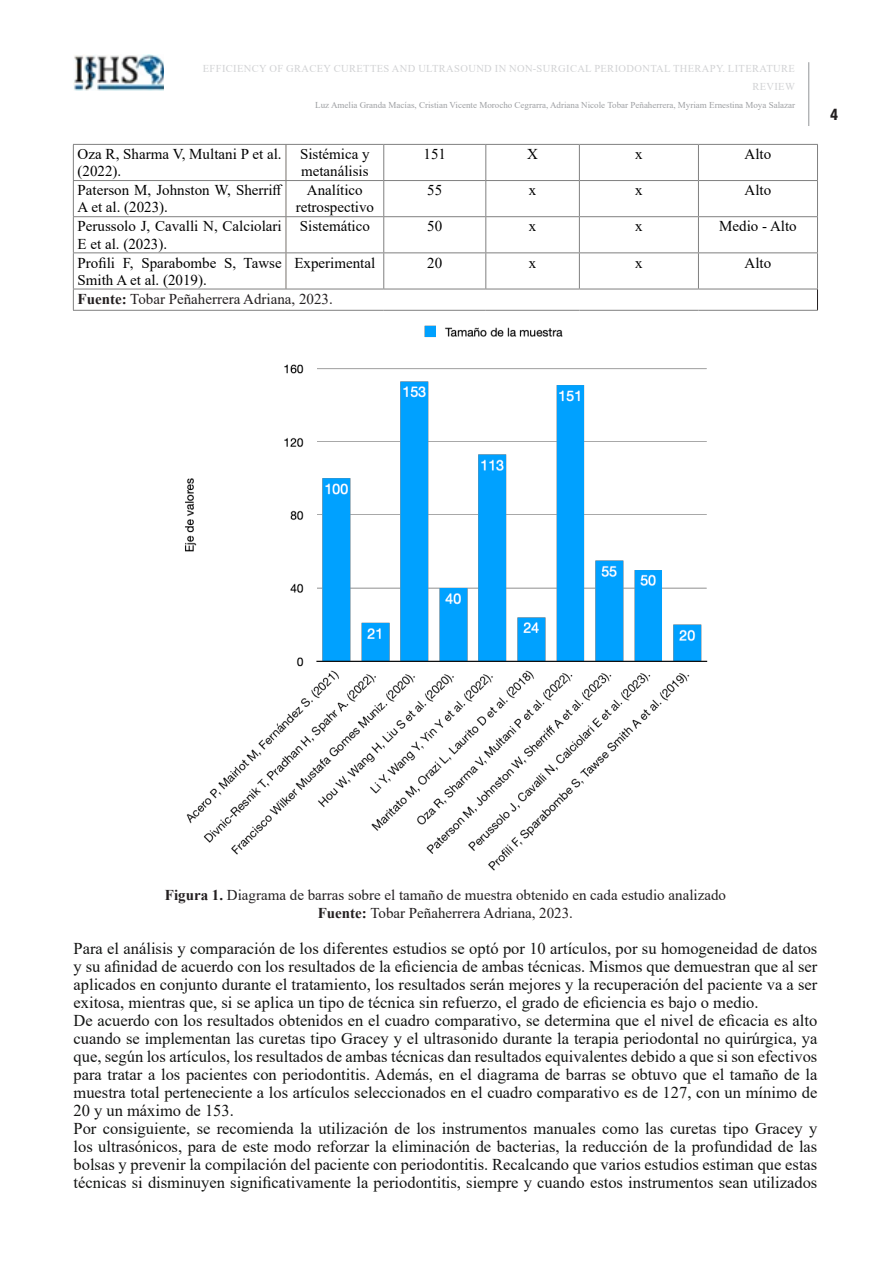
<style>
.page{position:relative;width:893px;height:1263px;background:#fff}
.page>*{position:absolute;margin:0;border:0;box-sizing:border-box;transform-origin:0 0}
.t1{font:16.5px/18px "Times New Roman";color:#131413;text-align:justify}
.t2{font:15px/17.2px "Times New Roman";color:#000}
.t3{font:15px "Times New Roman";color:#231f20}
.Maqueta____Foliado{font:900 condensed 15px "Swiss 721 BT";color:#231f20}
.t4{font:10.5px/18px "Times New Roman";letter-spacing:.035em;color:#d1d2d4;text-align:right}
.t5{font:9px "Times New Roman";color:#9d9fa2}
.s1{font-weight:700}
</style>
<div class="page">
<hr style="left:73px;top:144px;width:213px;height:1px;background:#808080">
<hr style="left:73px;top:145px;width:1px;height:35px;background:#808080">
<hr style="left:286px;top:144px;width:98px;height:1px;background:#808080">
<hr style="left:384px;top:144px;width:102px;height:1px;background:#808080">
<hr style="left:383px;top:145px;width:1px;height:35px;background:#808080">
<hr style="left:486px;top:144px;width:93px;height:1px;background:#808080">
<hr style="left:485px;top:145px;width:1px;height:35px;background:#808080">
<hr style="left:579px;top:144px;width:119px;height:1px;background:#808080">
<hr style="left:579px;top:145px;width:1px;height:35px;background:#808080">
<hr style="left:698px;top:144px;width:120px;height:1px;background:#808080">
<hr style="left:698px;top:145px;width:1px;height:35px;background:#808080">
<hr style="left:817px;top:145px;width:1px;height:35px;background:#808080">
<hr style="left:73px;top:180px;width:213px;height:1px;background:#808080">
<hr style="left:73px;top:181px;width:1px;height:35px;background:#808080">
<hr style="left:286px;top:180px;width:98px;height:1px;background:#808080">
<hr style="left:384px;top:180px;width:102px;height:1px;background:#808080">
<hr style="left:383px;top:181px;width:1px;height:35px;background:#808080">
<hr style="left:486px;top:180px;width:93px;height:1px;background:#808080">
<hr style="left:485px;top:181px;width:1px;height:35px;background:#808080">
<hr style="left:579px;top:180px;width:119px;height:1px;background:#808080">
<hr style="left:579px;top:181px;width:1px;height:35px;background:#808080">
<hr style="left:698px;top:180px;width:120px;height:1px;background:#808080">
<hr style="left:698px;top:181px;width:1px;height:35px;background:#808080">
<hr style="left:817px;top:181px;width:1px;height:35px;background:#808080">
<hr style="left:73px;top:216px;width:213px;height:1px;background:#808080">
<hr style="left:73px;top:217px;width:1px;height:35px;background:#808080">
<hr style="left:286px;top:216px;width:98px;height:1px;background:#808080">
<hr style="left:384px;top:216px;width:102px;height:1px;background:#808080">
<hr style="left:383px;top:217px;width:1px;height:35px;background:#808080">
<hr style="left:486px;top:216px;width:93px;height:1px;background:#808080">
<hr style="left:485px;top:217px;width:1px;height:35px;background:#808080">
<hr style="left:579px;top:216px;width:119px;height:1px;background:#808080">
<hr style="left:579px;top:217px;width:1px;height:35px;background:#808080">
<hr style="left:698px;top:216px;width:120px;height:1px;background:#808080">
<hr style="left:698px;top:217px;width:1px;height:35px;background:#808080">
<hr style="left:817px;top:217px;width:1px;height:35px;background:#808080">
<hr style="left:73px;top:252px;width:213px;height:1px;background:#808080">
<hr style="left:73px;top:253px;width:1px;height:36px;background:#808080">
<hr style="left:286px;top:252px;width:98px;height:1px;background:#808080">
<hr style="left:384px;top:252px;width:102px;height:1px;background:#808080">
<hr style="left:383px;top:253px;width:1px;height:36px;background:#808080">
<hr style="left:486px;top:252px;width:93px;height:1px;background:#808080">
<hr style="left:485px;top:253px;width:1px;height:36px;background:#808080">
<hr style="left:579px;top:252px;width:119px;height:1px;background:#808080">
<hr style="left:579px;top:253px;width:1px;height:36px;background:#808080">
<hr style="left:698px;top:252px;width:120px;height:1px;background:#808080">
<hr style="left:698px;top:253px;width:1px;height:36px;background:#808080">
<hr style="left:817px;top:253px;width:1px;height:36px;background:#808080">
<hr style="left:73px;top:289px;width:213px;height:1px;background:#808080">
<svg style="left:73px;top:289px;width:1px;height:21px"></svg>
<hr style="left:286px;top:289px;width:98px;height:1px;background:#808080">
<hr style="left:384px;top:289px;width:102px;height:1px;background:#808080">
<hr style="left:486px;top:289px;width:93px;height:1px;background:#808080">
<hr style="left:579px;top:289px;width:119px;height:1px;background:#808080">
<hr style="left:698px;top:289px;width:120px;height:1px;background:#808080">
<hr style="left:73px;top:310px;width:213px;height:1px;background:#808080">
<hr style="left:286px;top:310px;width:98px;height:1px;background:#808080">
<hr style="left:384px;top:310px;width:102px;height:1px;background:#808080">
<hr style="left:486px;top:310px;width:93px;height:1px;background:#808080">
<hr style="left:579px;top:310px;width:119px;height:1px;background:#808080">
<hr style="left:698px;top:310px;width:120px;height:1px;background:#808080">
<hr style="left:286px;top:145px;width:1px;height:35px;background:#76716c">
<hr style="left:286px;top:181px;width:1px;height:35px;background:#76716c">
<hr style="left:286px;top:217px;width:1px;height:35px;background:#76716c">
<hr style="left:286px;top:253px;width:1px;height:36px;background:#76716c">
<svg style="left:817px;top:289px;width:1px;height:21px"></svg>
<img style="left:185px;top:325px;width:523px;height:546px">
<img style="left:74px;top:54px;width:90px;height:36px">
<hr style="left:808px;top:62px;width:1px;height:64px;background:#939598">
<p class="t4" style="left:203px;top:59px;width:594px">EFFICIENCY OF GRACEY CURETTES AND ULTRASOUND IN NON-SURGICAL PERIODONTAL THERAPY. LITERATURE<br>REVIEW</p>
<p class="t5" style="left:315px;top:99px;width:481px">Luz Amelia Granda Macías, Cristian Vicente Morocho Cegrarra, Adriana Nicole Tobar Peñaherrera, Myriam Ernestina Moya Salazar</p>
<p class="t2" style="left:78px;top:145px;width:206px">Oza R, Sharma V, Multani P et al. (2022).</p>
<p class="t2" style="left:300px;top:145px;width:71px">Sistémica y metanálisis</p>
<p class="t2" style="left:424px;top:145px;width:24px">151</p>
<p class="t2" style="left:527px;top:145px;width:12px">X</p>
<p class="t2" style="left:635px;top:145px;width:9px">x</p>
<p class="t2" style="left:745px;top:145px;width:28px">Alto</p>
<p class="t2" style="left:78px;top:181px;width:207px">Paterson M, Johnston W, Sherriff<br>A et al. (2023).</p>
<p class="t2" style="left:296px;top:181px;width:80px;text-align:center">Analítico retrospectivo</p>
<p class="t2" style="left:427px;top:181px;width:16px">55</p>
<p class="t2" style="left:529px;top:181px;width:9px">x</p>
<p class="t2" style="left:635px;top:181px;width:9px">x</p>
<p class="t2" style="left:745px;top:181px;width:28px">Alto</p>
<p class="t2" style="left:78px;top:217px;width:206px">Perussolo J, Cavalli N, Calciolari<br>E et al. (2023).</p>
<p class="t2" style="left:300px;top:217px;width:72px">Sistemático</p>
<p class="t2" style="left:427px;top:217px;width:16px">50</p>
<p class="t2" style="left:529px;top:217px;width:9px">x</p>
<p class="t2" style="left:635px;top:217px;width:9px">x</p>
<p class="t2" style="left:719px;top:217px;width:79px">Medio - Alto</p>
<p class="t2" style="left:78px;top:253px;width:206px">Profili F, Sparabombe S, Tawse<br>Smith A et al. (2019).</p>
<p class="t2" style="left:294px;top:253px;width:82px">Experimental</p>
<p class="t2" style="left:427px;top:253px;width:16px">20</p>
<p class="t2" style="left:529px;top:253px;width:9px">x</p>
<p class="t2" style="left:635px;top:253px;width:9px">x</p>
<p class="t2" style="left:745px;top:253px;width:28px">Alto</p>
<p class="t3" style="left:78px;top:288px;width:257px"><span class="s1">Fuente:</span> Tobar Peñaherrera Adriana, 2023.</p>
<p class="Maqueta____Foliado" style="left:830px;top:105px;width:10px">4</p>
<p class="t3" style="left:165px;top:884px;width:563px"><span class="s1">Figura 1.</span> Diagrama de barras sobre el tamaño de muestra obtenido en cada estudio analizado</p>
<p class="t3" style="left:318px;top:902px;width:257px"><span class="s1">Fuente:</span> Tobar Peñaherrera Adriana, 2023.</p>
<p class="t1" style="left:74px;top:939px;width:745px">Para el análisis y comparación de los diferentes estudios se optó por 10 artículos, por su homogeneidad de datos y su afinidad de acuerdo con los resultados de la eficiencia de ambas técnicas. Mismos que demuestran que al ser aplicados en conjunto durante el tratamiento, los resultados serán mejores y la recuperación del paciente va a ser exitosa, mientras que, si se aplica un tipo de técnica sin refuerzo, el grado de eficiencia es bajo o medio.</p>
<p class="t1" style="left:74px;top:1011px;width:745px">De acuerdo con los resultados obtenidos en el cuadro comparativo, se determina que el nivel de eficacia es alto cuando se implementan las curetas tipo Gracey y el ultrasonido durante la terapia periodontal no quirúrgica, ya que, según los artículos, los resultados de ambas técnicas dan resultados equivalentes debido a que si son efectivos para tratar a los pacientes con periodontitis. Además, en el diagrama de barras se obtuvo que el tamaño de la muestra total perteneciente a los artículos seleccionados en el cuadro comparativo es de 127, con un mínimo de 20 y un máximo de 153.</p>
<p class="t1" style="left:74px;top:1119px;width:745px">Por consiguiente, se recomienda la utilización de los instrumentos manuales como las curetas tipo Gracey y los ultrasónicos, para de este modo reforzar la eliminación de bacterias, la reducción de la profundidad de las bolsas y prevenir la compilación del paciente con periodontitis. Recalcando que varios estudios estiman que estas técnicas si disminuyen significativamente la periodontitis, siempre y cuando estos instrumentos sean utilizados</p>
</div>
